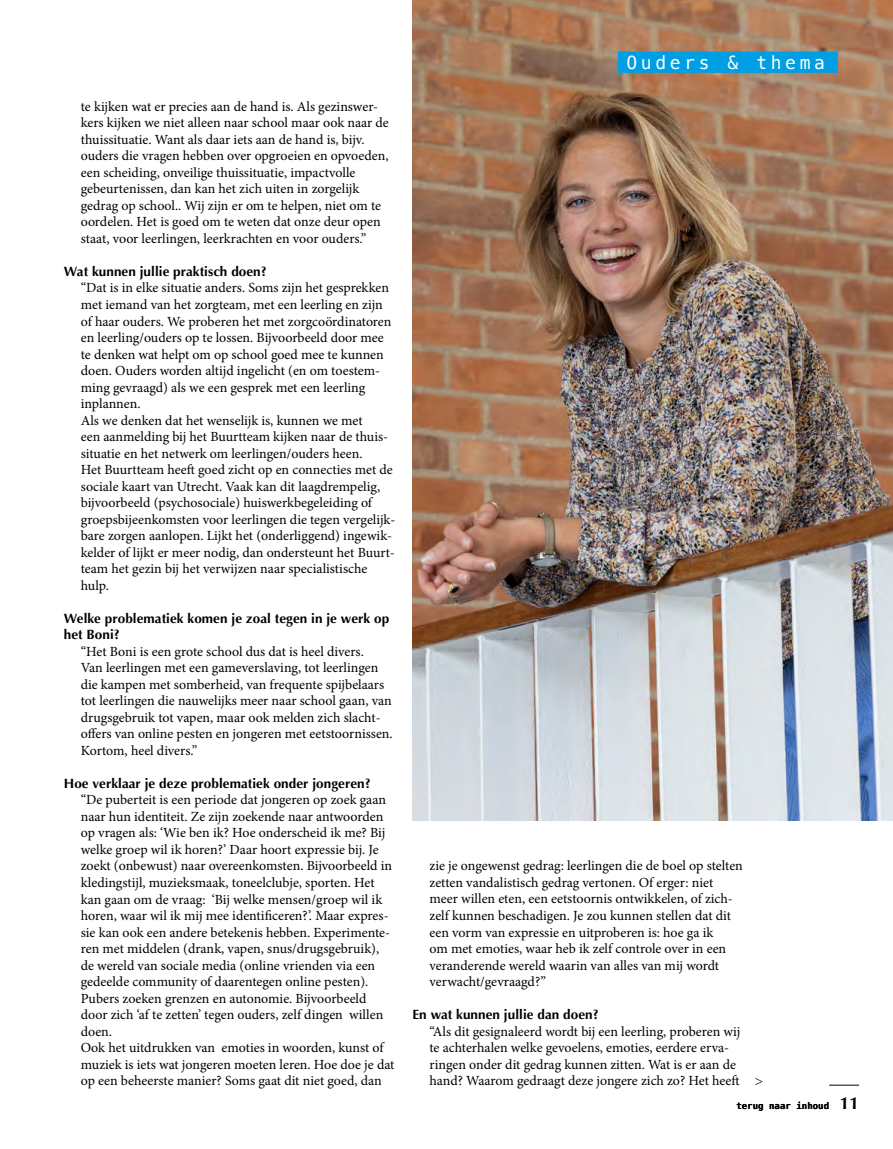
<style>
.page{position:relative;width:893px;height:1149px;background:#fff}
.page>*{position:absolute;margin:0;border:0;box-sizing:border-box;transform-origin:0 0}
.t1{font:18px "Menlo";letter-spacing:.2em;color:#fff}
.t2{font:700 17.25px "Optima";color:#000}
.t3{font:13.95px/16.5px "Minion Pro";color:#000}
.t4{font:700 13.5px/16.5px "Optima";letter-spacing:.005em;color:#000}
.t5{font:13.5px "Optima";color:#000}
.t6{font:700 9px "Menlo";letter-spacing:.005em;color:#000}
</style>
<div class="page">
<img style="left:412px;top:0;width:481px;height:820px">
<hr style="left:829px;top:1084px;width:30px;height:1px;background:#000">
<div style="left:618px;top:52px;width:220px;height:21px;background:#009ee3"></div>
<p class="t3" style="left:81px;top:98px;width:310px">te kijken wat er precies aan de hand is. Als gezinswer&shy;kers kijken we niet alleen naar school maar ook naar de thuissituatie. Want als daar iets aan de hand is, bijv. ouders die vragen hebben over opgroeien en opvoeden, een scheiding, onveilige thuissituatie, impactvolle gebeurtenissen, dan kan het zich uiten in zorgelijk gedrag op school.. Wij zijn er om te helpen, niet om te oordelen. Het is goed om te weten dat onze deur open staat, voor leerlingen, leerkrachten en voor ouders.”</p>
<p class="t4" style="left:64px;top:263px;width:205px">Wat kunnen jullie praktisch doen?</p>
<p class="t3" style="left:81px;top:280px;width:316px">“Dat is in elke situatie anders. Soms zijn het gesprekken met iemand van het zorgteam, met een leerling en zijn of haar ouders. We proberen het met zorgcoördinatoren en leerling/ouders op te lossen. Bijvoorbeeld door mee te denken wat helpt om op school goed mee te kunnen doen. Ouders worden altijd ingelicht (en om toestem&shy;ming gevraagd) als we een gesprek met een leerling inplannen.<br>Als we denken dat het wenselijk is, kunnen we met<br>een aanmelding bij het Buurtteam kijken naar de thuis&shy;situatie en het netwerk om leerlingen/ouders heen.<br>Het Buurtteam heeft goed zicht op en connecties met de sociale kaart van Utrecht. Vaak kan dit laagdrempelig, bijvoorbeeld (psychosociale) huiswerkbegeleiding of groepsbijeenkomsten voor leerlingen die tegen vergelijk&shy;bare zorgen aanlopen. Lijkt het (onderliggend) ingewik&shy;kelder of lijkt er meer nodig, dan ondersteunt het Buurt&shy;team het gezin bij het verwijzen naar specialistische hulp.</p>
<p class="t4" style="left:64px;top:610px;width:327px">Welke problematiek komen je zoal tegen in je werk op het Boni?</p>
<p class="t3" style="left:81px;top:643px;width:313px">“Het Boni is een grote school dus dat is heel divers.<br>Van leerlingen met een gameverslaving, tot leerlingen die kampen met somberheid, van frequente spijbelaars tot leerlingen die nauwelijks meer naar school gaan, van drugsgebruik tot vapen, maar ook melden zich slacht&shy;offers van online pesten en jongeren met eetstoornissen.<br>Kortom, heel divers.”</p>
<p class="t4" style="left:64px;top:775px;width:308px">Hoe verklaar je deze problematiek onder jongeren?</p>
<p class="t3" style="left:81px;top:791px;width:315px">“De puberteit is een periode dat jongeren op zoek gaan naar hun identiteit. Ze zijn zoekende naar antwoorden op vragen als: ‘Wie ben ik? Hoe onderscheid ik me? Bij welke groep wil ik horen?’ Daar hoort expressie bij. Je zoekt (onbewust) naar overeenkomsten. Bijvoorbeeld in kledingstijl, muzieksmaak, toneelclubje, sporten. Het kan gaan om de vraag: ‘Bij welke mensen/groep wil ik horen, waar wil ik mij mee identificeren?’. Maar expres&shy;sie kan ook een andere betekenis hebben. Experimente&shy;ren met middelen (drank, vapen, snus/drugsgebruik), de wereld van sociale media (online vrienden via een gedeelde community of daarentegen online pesten).<br>Pubers zoeken grenzen en autonomie. Bijvoorbeeld door zich ‘af te zetten’ tegen ouders, zelf dingen willen doen.<br>Ook het uitdrukken van emoties in woorden, kunst of muziek is iets wat jongeren moeten leren. Hoe doe je dat op een beheerste manier? Soms gaat dit niet goed, dan</p>
<p class="t1" style="left:626px;top:50px;width:200px">Ouders &amp; thema</p>
<p class="t3" style="left:429px;top:857px;width:315px">zie je ongewenst gedrag: leerlingen die de boel op stelten zetten vandalistisch gedrag vertonen. Of erger: niet meer willen eten, een eetstoornis ontwikkelen, of zich&shy;zelf kunnen beschadigen. Je zou kunnen stellen dat dit een vorm van expressie en uitproberen is: hoe ga ik<br>om met emoties, waar heb ik zelf controle over in een veranderende wereld waarin van alles van mij wordt verwacht/gevraagd?”</p>
<p class="t4" style="left:412px;top:1006px;width:188px">En wat kunnen jullie dan doen?</p>
<p class="t3" style="left:429px;top:1022px;width:312px">“Als dit gesignaleerd wordt bij een leerling, proberen wij te achterhalen welke gevoelens, emoties, eerdere erva&shy;ringen onder dit gedrag kunnen zitten. Wat is er aan de hand? Waarom gedraagt deze jongere zich zo? Het heeft</p>
<p class="t5" style="left:755px;top:1072px;width:10px">&gt;</p>
<p class="t6" style="left:736px;top:1098px;width:94px">terug naar inhoud</p>
<p class="t2" style="left:840px;top:1092px;width:21px">11</p>
</div>
